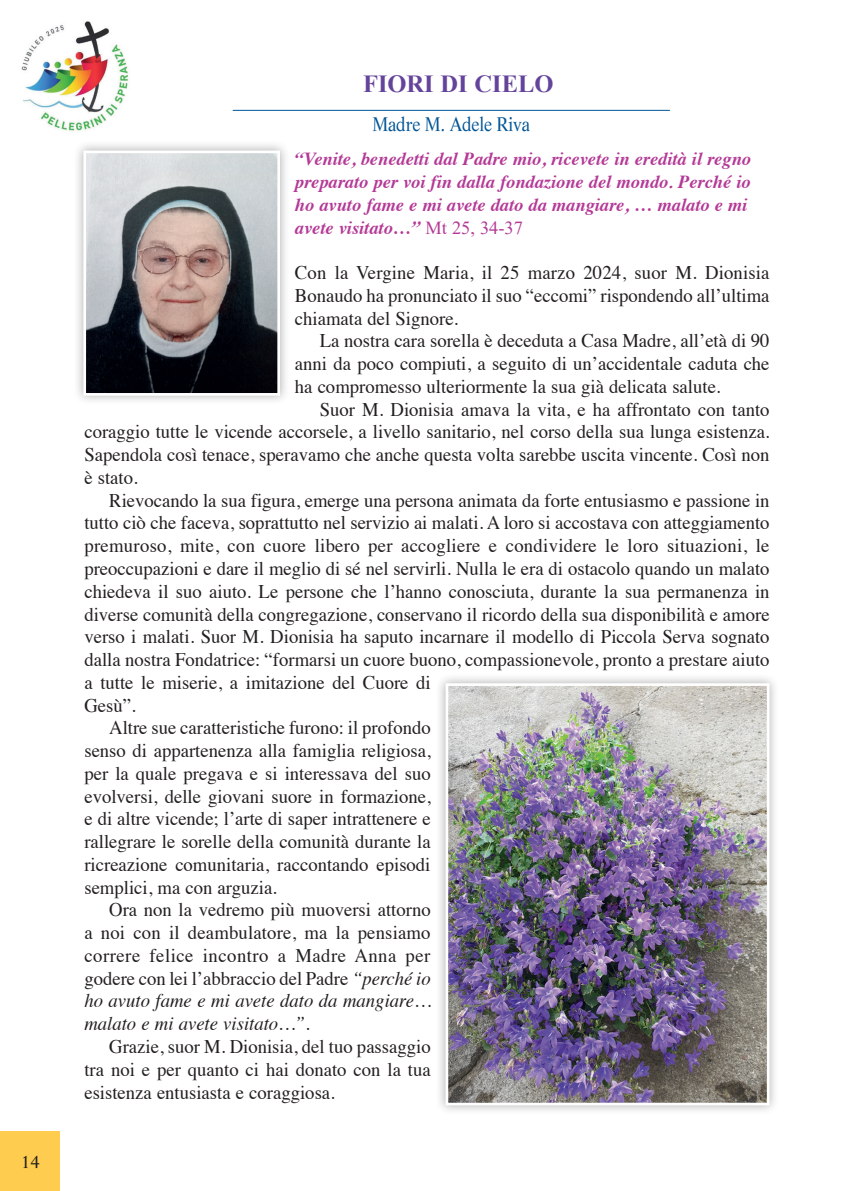
<style>
.page{position:relative;width:844px;height:1191px;background:#fff}
.page>*{position:absolute;margin:0;border:0;box-sizing:border-box;transform-origin:0 0}
.t1{font:700 24.5px "Times New Roman";color:#64439b}
.t2{font:19.25px/22.8px "Times";color:#231f20;text-align:justify}
.t3{font:italic 19.25px "Times";color:#231f20}
.t4{font:19.25px "Times";letter-spacing:.025em;color:#231f20}
.t5{font:19.25px "Life";letter-spacing:-.01em;color:#005495;scale:.9 1}
.t6{font:italic 700 18.38px/22.8px "Times";color:#b43996}
.t7{font:17.5px "Life";color:#231f20}
.s1{font-family:"Times New Roman";font-weight:400;font-style:normal}
.s2{font-style:italic}
</style>
<div class="page">
<div style="left:0;top:1131px;width:60px;height:60px;background:#fecc4e"></div>
<img style="left:21px;top:21px;width:108px;height:110px">
<div style="left:74px;top:141px;width:216px;height:264px;background:#231f20;opacity:.35"></div>
<img style="left:87px;top:154px;width:189px;height:238px">
<div style="left:83px;top:150px;width:197px;height:246px;border:3px solid #fff"></div>
<div style="left:435px;top:673px;width:344px;height:442px;background:#231f20;opacity:.35"></div>
<img style="left:449px;top:687px;width:316px;height:414px">
<div style="left:445px;top:683px;width:324px;height:422px;border:3px solid #fff"></div>
<hr style="left:233px;top:110px;width:436px;height:1px;background:#005495">
<p class="t7" style="left:21px;top:1151px;width:21px">14</p>
<p class="t1" style="left:363px;top:66px;width:192px">FIORI DI CIELO</p>
<p class="t5" style="left:372px;top:112px;width:176px">Madre M. Adele Riva</p>
<p class="t6" style="left:295px;top:146px;width:457px">“Venite, benedetti dal Padre mio, ricevete in eredità il regno preparato per voi fin dalla fondazione del mondo. Perché io ho avuto fame e mi avete dato da mangiare, … malato e mi avete visitato…” <span class="s1">Mt 25, 34-37</span></p>
<p class="t2" style="left:295px;top:260px;width:476px">Con la Vergine Maria, il 25 marzo 2024, suor M. Dionisia Bonaudo ha pronunciato il suo “eccomi” rispondendo all’ultima chiamata del Signore.</p>
<p class="t2" style="left:295px;top:328px;width:476px;text-indent:25px">La nostra cara sorella è deceduta a Casa Madre, all’età di 90 anni da poco compiuti, a seguito di un’accidentale caduta che ha compromesso ulteriormente la sua già delicata salute.</p>
<p class="t2" style="left:84px;top:396px;width:686px;text-indent:235px">Suor M. Dionisia amava la vita, e ha affrontato con tanto coraggio tutte le vicende accorsele, a livello sanitario, nel corso della sua lunga esistenza.<br>Sapendola così tenace, speravamo che anche questa volta sarebbe uscita vincente. Così non è stato.</p>
<p class="t2" style="left:109px;top:487px;width:661px">Rievocando la sua figura, emerge una persona animata da forte entusiasmo e passione in</p>
<p class="t2" style="left:84px;top:510px;width:686px">tutto ciò che faceva, soprattutto nel servizio ai malati. A loro si accostava con atteggiamento</p>
<p class="t2" style="left:84px;top:533px;width:686px">premuroso, mite, con cuore libero per accogliere e condividere le loro situazioni, le</p>
<p class="t2" style="left:84px;top:555px;width:686px">preoccupazioni e dare il meglio di sé nel servirli. Nulla le era di ostacolo quando un malato</p>
<p class="t2" style="left:84px;top:578px;width:686px">chiedeva il suo aiuto. Le persone che l’hanno conosciuta, durante la sua permanenza in</p>
<p class="t2" style="left:84px;top:601px;width:686px">diverse comunità della congregazione, conservano il ricordo della sua disponibilità e amore</p>
<p class="t2" style="left:84px;top:624px;width:686px">verso i malati. Suor M. Dionisia ha saputo incarnare il modello di Piccola Serva sognato</p>
<p class="t2" style="left:84px;top:646px;width:686px">dalla nostra Fondatrice: “formarsi un cuore buono, compassionevole, pronto a prestare aiuto</p>
<p class="t2" style="left:84px;top:669px;width:348px">a tutte le miserie, a imitazione del Cuore di</p>
<p class="t2" style="left:84px;top:692px;width:53px">Gesù”.</p>
<p class="t2" style="left:109px;top:715px;width:323px">Altre sue caratteristiche furono: il profondo</p>
<p class="t2" style="left:84px;top:737px;width:348px">senso di appartenenza alla famiglia religiosa,</p>
<p class="t2" style="left:84px;top:760px;width:348px">per la quale pregava e si interessava del suo</p>
<p class="t2" style="left:84px;top:783px;width:348px">evolversi, delle giovani suore in formazione,</p>
<p class="t2" style="left:84px;top:806px;width:348px">e di altre vicende; l’arte di saper intrattenere e</p>
<p class="t2" style="left:84px;top:828px;width:348px">rallegrare le sorelle della comunità durante la</p>
<p class="t2" style="left:84px;top:851px;width:347px">ricreazione comunitaria, raccontando episodi</p>
<p class="t2" style="left:84px;top:874px;width:194px">semplici, ma con arguzia.</p>
<p class="t2" style="left:109px;top:897px;width:323px">Ora non la vedremo più muoversi attorno</p>
<p class="t2" style="left:84px;top:919px;width:347px">a noi con il deambulatore, ma la pensiamo</p>
<p class="t4" style="left:84px;top:937px;width:347px">correre felice incontro a Madre Anna per</p>
<p class="t2" style="left:84px;top:965px;width:348px">godere con lei l’abbraccio del Padre <span class="s2">“perché io</span></p>
<p class="t3" style="left:84px;top:984px;width:348px">ho avuto fame e mi avete dato da mangiare…</p>
<p class="t3" style="left:84px;top:1007px;width:227px">malato e mi avete visitato…”.</p>
<p class="t2" style="left:84px;top:1033px;width:348px;text-indent:25px">Grazie, suor M. Dionisia, del tuo passaggio tra noi e per quanto ci hai donato con la tua esistenza entusiasta e coraggiosa.</p>
</div>
